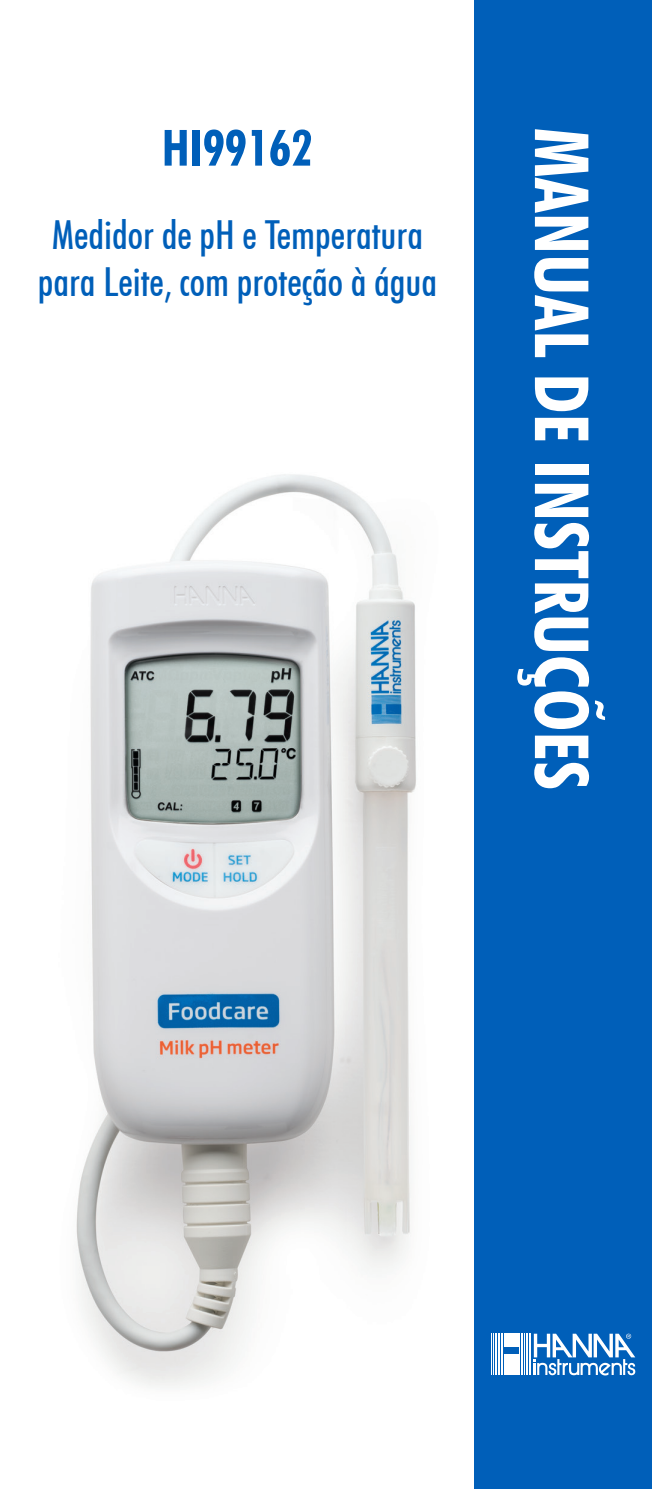
<style>
.page{position:relative;width:652px;height:1489px;background:#fff}
.page>*{position:absolute;margin:0;border:0;box-sizing:border-box;transform-origin:0 0}
.Instruction_Manual_1{font:700 condensed 75px "Futura BT";color:#fff}
.Manual_Code_1{font:700 condensed 50px "Futura BT";color:#005fb9}
.Manual_Title_1{font:500 condensed 40px "Futura BT";color:#005fb9}
</style>
<div class="page">
<img style="left:76px;top:432px;width:399px;height:986px">
<div style="left:475px;top:0;width:177px;height:1488px;background:#005fb9"></div>
<hr style="left:493px;top:1333px;width:1px;height:41px;background:#fff">
<hr style="left:495px;top:1333px;width:1px;height:41px;background:#fff">
<hr style="left:496px;top:1333px;width:1px;height:41px;background:#fff">
<hr style="left:498px;top:1333px;width:1px;height:41px;background:#fff">
<hr style="left:499px;top:1333px;width:1px;height:41px;background:#fff">
<hr style="left:501px;top:1333px;width:1px;height:41px;background:#fff">
<hr style="left:503px;top:1333px;width:1px;height:41px;background:#fff">
<hr style="left:520px;top:1333px;width:1px;height:41px;background:#fff">
<hr style="left:521px;top:1333px;width:1px;height:41px;background:#fff">
<hr style="left:523px;top:1333px;width:1px;height:41px;background:#fff">
<hr style="left:524px;top:1333px;width:1px;height:41px;background:#fff">
<hr style="left:526px;top:1333px;width:1px;height:41px;background:#fff">
<hr style="left:527px;top:1333px;width:1px;height:41px;background:#fff">
<hr style="left:529px;top:1333px;width:1px;height:41px;background:#fff">
<hr style="left:530px;top:1333px;width:1px;height:41px;background:#fff">
<svg style="left:534px;top:1333px;width:101px;height:42px"></svg>
<div style="left:504px;top:1333px;width:15px;height:41px;background:#fff"></div>
<hr style="left:492px;top:1333px;width:1px;height:41px;background:#fff">
<svg style="left:505px;top:1347px;width:13px;height:6px"></svg>
<p class="Manual_Code_1" style="left:162px;top:117px;width:153px">HI99162</p>
<p class="Manual_Title_1" style="left:52px;top:210px;width:373px">Medidor de pH e Temperatura</p>
<p class="Manual_Title_1" style="left:38px;top:258px;width:401px">para Leite, com proteção à água</p>
<p class="Instruction_Manual_1" style="left:607px;top:128px;width:663px;rotate:90deg">MANUAL DE INSTRUÇÕES</p>
</div>
